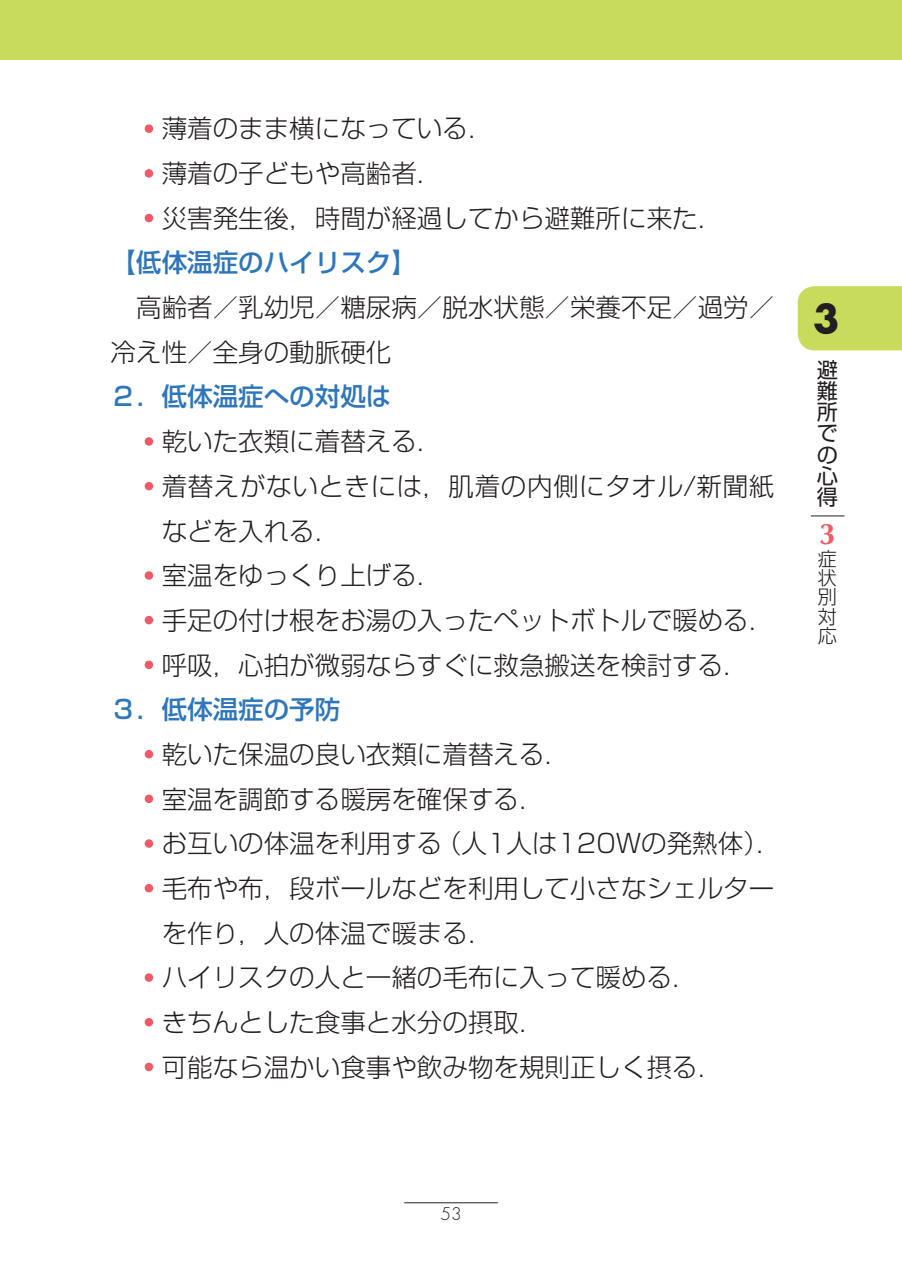
<style>
.page{position:relative;width:902px;height:1285px;background:#fff}
.page>*{position:absolute;margin:0;border:0;box-sizing:border-box;transform-origin:0 0}
.t1{font:700 38.4px "Futura Std";color:#231f20}
.t2{font:700 29.7px "Optima LT Std";color:#f05a67}
.t3{font:300 25.5px/44.7px "Shin Go Pr 5";color:#231f20}
.t4{font:500 25.5px "Shin Go Pr 5";color:#2e76bc}
.t5{font:21.3px/21.3px "Shin Go Pr 5";color:#231f20;text-align:justify}
.t6{font:300 19.2px/19.2px "Shin Go Pr 5";color:#231f20;text-align:justify}
.t7{font:300 17.1px "Futura Std";color:#231f20}
</style>
<div class="page">
<div style="left:145px;top:124px;width:8px;height:9px;background:#f05a67;border-radius:50%"></div>
<div style="left:145px;top:169px;width:8px;height:9px;background:#f05a67;border-radius:50%"></div>
<div style="left:145px;top:214px;width:8px;height:8px;background:#f05a67;border-radius:50%"></div>
<div style="left:145px;top:437px;width:8px;height:8px;background:#f05a67;border-radius:50%"></div>
<div style="left:145px;top:482px;width:8px;height:8px;background:#f05a67;border-radius:50%"></div>
<div style="left:145px;top:571px;width:8px;height:8px;background:#f05a67;border-radius:50%"></div>
<div style="left:145px;top:615px;width:8px;height:9px;background:#f05a67;border-radius:50%"></div>
<div style="left:145px;top:660px;width:8px;height:9px;background:#f05a67;border-radius:50%"></div>
<div style="left:145px;top:749px;width:8px;height:9px;background:#f05a67;border-radius:50%"></div>
<div style="left:145px;top:794px;width:8px;height:9px;background:#f05a67;border-radius:50%"></div>
<div style="left:145px;top:839px;width:8px;height:8px;background:#f05a67;border-radius:50%"></div>
<div style="left:145px;top:883px;width:8px;height:9px;background:#f05a67;border-radius:50%"></div>
<div style="left:145px;top:973px;width:8px;height:8px;background:#f05a67;border-radius:50%"></div>
<div style="left:145px;top:1017px;width:8px;height:9px;background:#f05a67;border-radius:50%"></div>
<div style="left:145px;top:1062px;width:8px;height:8px;background:#f05a67;border-radius:50%"></div>
<hr style="left:404px;top:1201px;width:93px;height:1px;background:#231f20">
<div style="left:0;top:0;width:901px;height:60px;background:#c8db5c"></div>
<div style="left:797px;top:286px;width:104px;height:64px;background:#c8db5c"></div>
<hr style="left:810px;top:515px;width:34px;height:1px;background:#231f20">
<p class="t3" style="left:162px;top:104px;width:563px">薄着のまま横になっている．<br>薄着の子どもや高齢者．<br>災害発生後，時間が経過してから避難所に来た．</p>
<p class="t4" style="left:111px;top:242px;width:308px">【低体温症のハイリスク】</p>
<p class="t3" style="left:111px;top:282px;width:665px">　高齢者／乳幼児／糖尿病／脱水状態／栄養不足／過労／冷え性／全身の動脈硬化</p>
<p class="t4" style="left:111px;top:376px;width:282px">２．低体温症への対処は</p>
<p class="t3" style="left:162px;top:416px;width:614px">乾いた衣類に着替える．<br>着替えがないときには，肌着の内側にタオル/新聞紙などを入れる．<br>室温をゆっくり上げる．<br>手足の付け根をお湯の入ったペットボトルで暖める．呼吸，心拍が微弱ならすぐに救急搬送を検討する．</p>
<p class="t4" style="left:111px;top:688px;width:231px">３．低体温症の予防</p>
<p class="t3" style="left:162px;top:729px;width:621px">乾いた保温の良い衣類に着替える．<br>室温を調節する暖房を確保する．<br>お互いの体温を利用する（人1人は120Wの発熱体）．毛布や布，段ボールなどを利用して小さなシェルターを作り，人の体温で暖まる．<br>ハイリスクの人と一緒の毛布に入って暖める．<br>きちんとした食事と水分の摂取．<br>可能なら温かい食事や飲み物を規則正しく摂る．</p>
<h1 class="t1" style="left:812px;top:293px;width:28px">3</h1>
<p class="t5" style="left:816px;top:357px;width:22px">避難所での心得</p>
<p class="t2" style="left:819px;top:517px;width:18px">3</p>
<p class="t6" style="left:817px;top:547px;width:20px">症状別対応</p>
<p class="t7" style="left:440px;top:1203px;width:23px">53</p>
</div>
